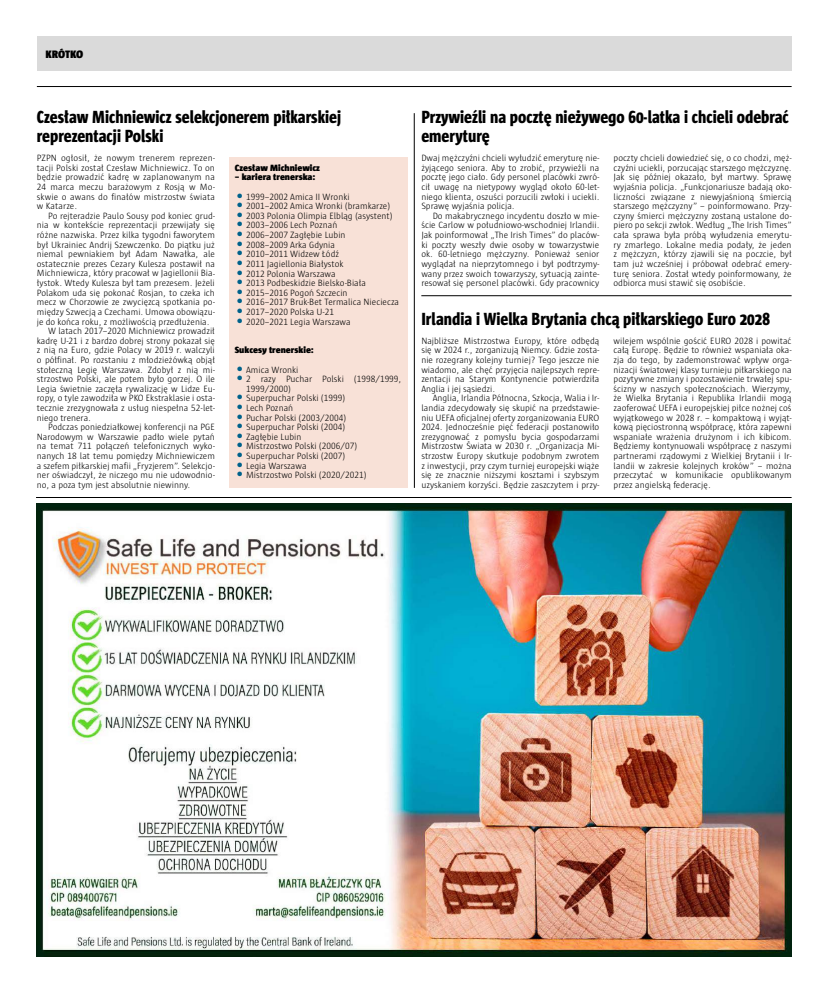
<style>
.page{position:relative;width:820px;height:993px;background:#fff}
.page>*{position:absolute;margin:0;border:0;box-sizing:border-box;transform-origin:0 0}
.t1{font:800 condensed 18px/19.2px "Sun";color:#000}
.t2{font:900 11px "Sun";letter-spacing:-.005em;color:#000}
.t3{font:300 9.3px/9.6px "Sun";color:#000;text-align:justify}
.t4{font:900 9.3px "Sun";color:#000}
.s1{font-size:20px;color:#00628b}
</style>
<div class="page">
<hr style="left:37px;top:86px;width:754px;height:1px;background:#000">
<div style="left:37px;top:37px;width:754px;height:34px;background:#dadada"></div>
<hr style="left:36px;top:497px;width:755px;height:1px;background:#000">
<img style="left:37px;top:503px;width:754px;height:452px">
<div style="left:229px;top:157px;width:178px;height:330px;background:#f8e1d7"></div>
<hr style="left:414px;top:113px;width:1px;height:374px;background:#000">
<hr style="left:421px;top:295px;width:370px;height:1px;background:#000">
<p class="t2" style="left:45px;top:48px;width:39px">KRÓTKO</p>
<h1 class="t1" style="left:37px;top:107px;width:305px">Czesław Michniewicz selekcjonerem piłkarskiej reprezentacji Polski</h1>
<p class="t3" style="left:37px;top:153px;width:179px">PZPN ogłosił, że nowym trenerem reprezen&shy;tacji Polski został Czesław Michniewicz. To on będzie prowadzić kadrę w zaplanowanym na 24 marca meczu barażowym z Rosją w Mo&shy;skwie o awans do finałów mistrzostw świata w Katarze.</p>
<p class="t3" style="left:48px;top:211px;width:168px">Po rejteradzie Paulo Sousy pod koniec grud-</p>
<p class="t3" style="left:37px;top:220px;width:179px">nia w kontekście reprezentacji przewijały się</p>
<p class="t3" style="left:37px;top:230px;width:179px">różne nazwiska. Przez kilka tygodni faworytem</p>
<p class="t3" style="left:37px;top:240px;width:179px">był Ukrainiec Andrij Szewczenko. Do piątku już</p>
<p class="t3" style="left:37px;top:249px;width:179px">niemal pewniakiem był Adam Nawałka, ale</p>
<p class="t3" style="left:37px;top:259px;width:179px">ostatecznie prezes Cezary Kulesza postawił na</p>
<p class="t3" style="left:37px;top:268px;width:179px">Michniewicza, który pracował w Jagiellonii Bia-</p>
<p class="t3" style="left:37px;top:278px;width:179px">łystok. Wtedy Kulesza był tam prezesem. Jeżeli</p>
<p class="t3" style="left:37px;top:288px;width:179px">Polakom uda się pokonać Rosjan, to czeka ich</p>
<p class="t3" style="left:37px;top:297px;width:179px">mecz w Chorzowie ze zwycięzcą spotkania po-</p>
<p class="t3" style="left:37px;top:307px;width:179px">między Szwecją a Czechami. Umowa obowiązu-</p>
<p class="t3" style="left:37px;top:316px;width:174px">je do końca roku, z możliwością przedłużenia.</p>
<p class="t3" style="left:48px;top:326px;width:168px">W latach 2017–2020 Michniewicz prowadził</p>
<p class="t3" style="left:37px;top:336px;width:179px">kadrę U-21 i z bardzo dobrej strony pokazał się</p>
<p class="t3" style="left:37px;top:345px;width:179px">z nią na Euro, gdzie Polacy w 2019 r. walczyli</p>
<p class="t3" style="left:37px;top:355px;width:179px">o półfinał. Po rozstaniu z młodzieżówką objął</p>
<p class="t3" style="left:37px;top:364px;width:179px">stołeczną Legię Warszawa. Zdobył z nią mi-</p>
<p class="t3" style="left:37px;top:374px;width:179px">strzostwo Polski, ale potem było gorzej. O ile</p>
<p class="t3" style="left:37px;top:384px;width:179px">Legia świetnie zaczęła rywalizację w Lidze Eu-</p>
<p class="t3" style="left:37px;top:393px;width:179px">ropy, o tyle zawodziła w PKO Ekstraklasie i osta-</p>
<p class="t3" style="left:37px;top:403px;width:179px">tecznie zrezygnowała z usług niespełna 52-let-</p>
<p class="t3" style="left:37px;top:412px;width:55px">niego trenera.</p>
<p class="t3" style="left:48px;top:422px;width:168px">Podczas poniedziałkowej konferencji na PGE</p>
<p class="t3" style="left:37px;top:432px;width:179px">Narodowym w Warszawie padło wiele pytań</p>
<p class="t3" style="left:37px;top:441px;width:179px">na temat 711 połączeń telefonicznych wyko-</p>
<p class="t3" style="left:37px;top:451px;width:179px">nanych 18 lat temu pomiędzy Michniewiczem</p>
<p class="t3" style="left:37px;top:460px;width:179px">a szefem piłkarskiej mafii „Fryzjerem”. Selekcjo-</p>
<p class="t3" style="left:37px;top:470px;width:179px">ner oświadczył, że niczego mu nie udowodnio-</p>
<p class="t3" style="left:37px;top:480px;width:155px">no, a poza tym jest absolutnie niewinny.</p>
<p class="t4" style="left:235px;top:162px;width:87px">Czesław Michniewicz</p>
<p class="t4" style="left:235px;top:172px;width:82px">– kariera trenerska:</p>
<p class="t3" style="left:235px;top:192px;width:116px"><span class="s1">•</span>1999–2002 Amica II Wronki</p>
<p class="t3" style="left:235px;top:201px;width:157px"><span class="s1">•</span>2001–2002 Amica Wronki (bramkarze)</p>
<p class="t3" style="left:235px;top:211px;width:159px"><span class="s1">•</span>2003 Polonia Olimpia Elbląg (asystent)</p>
<p class="t3" style="left:235px;top:220px;width:104px"><span class="s1">•</span>2003–2006 Lech Poznań</p>
<p class="t3" style="left:235px;top:230px;width:112px"><span class="s1">•</span>2006–2007 Zagłębie Lubin</p>
<p class="t3" style="left:235px;top:240px;width:102px"><span class="s1">•</span>2008–2009 Arka Gdynia</p>
<p class="t3" style="left:235px;top:249px;width:106px"><span class="s1">•</span>2010–2011 Widzew Łódź</p>
<p class="t3" style="left:235px;top:259px;width:110px"><span class="s1">•</span>2011 Jagiellonia Białystok</p>
<p class="t3" style="left:235px;top:268px;width:102px"><span class="s1">•</span>2012 Polonia Warszawa</p>
<p class="t3" style="left:235px;top:278px;width:133px"><span class="s1">•</span>2013 Podbeskidzie Bielsko-Biała</p>
<p class="t3" style="left:235px;top:288px;width:114px"><span class="s1">•</span>2015–2016 Pogoń Szczecin</p>
<p class="t3" style="left:235px;top:297px;width:166px"><span class="s1">•</span>2016–2017 Bruk-Bet Termalica Nieciecza</p>
<p class="t3" style="left:235px;top:307px;width:101px"><span class="s1">•</span>2017–2020 Polska U-21</p>
<p class="t3" style="left:235px;top:316px;width:117px"><span class="s1">•</span>2020–2021 Legia Warszawa</p>
<p class="t4" style="left:235px;top:345px;width:80px">Sukcesy trenerskie:</p>
<p class="t3" style="left:235px;top:364px;width:65px"><span class="s1">•</span> Amica Wronki</p>
<p class="t3" style="left:246px;top:374px;width:157px;text-indent:-11px"><span class="s1">•</span>2 razy Puchar Polski (1998/1999,<br>1999/2000)</p>
<p class="t3" style="left:235px;top:393px;width:112px"><span class="s1">•</span>Superpuchar Polski (1999)</p>
<p class="t3" style="left:235px;top:403px;width:60px"><span class="s1">•</span>Lech Poznań</p>
<p class="t3" style="left:235px;top:412px;width:113px"><span class="s1">•</span> Puchar Polski (2003/2004)</p>
<p class="t3" style="left:235px;top:422px;width:112px"><span class="s1">•</span>Superpuchar Polski (2004)</p>
<p class="t3" style="left:235px;top:432px;width:68px"><span class="s1">•</span>Zagłębie Lubin</p>
<p class="t3" style="left:235px;top:441px;width:124px"><span class="s1">•</span> Mistrzostwo Polski (2006/07)</p>
<p class="t3" style="left:235px;top:451px;width:112px"><span class="s1">•</span>Superpuchar Polski (2007)</p>
<p class="t3" style="left:235px;top:460px;width:73px"><span class="s1">•</span>Legia Warszawa</p>
<p class="t3" style="left:235px;top:470px;width:133px"><span class="s1">•</span> Mistrzostwo Polski (2020/2021)</p>
<h1 class="t1" style="left:421px;top:107px;width:369px">Przywieźli na pocztę nieżywego 60-latka i chcieli odebrać emeryturę</h1>
<p class="t3" style="left:421px;top:153px;width:179px">Dwaj mężczyźni chcieli wyłudzić emeryturę nie&shy;żyjącego seniora. Aby to zrobić, przywieźli na pocztę jego ciało. Gdy personel placówki zwró&shy;cił uwagę na nietypowy wygląd około 60-let&shy;niego klienta, oszuści porzucili zwłoki i uciekli.<br>Sprawę wyjaśnia policja.</p>
<p class="t3" style="left:421px;top:211px;width:179px;text-indent:11px">Do makabrycznego incydentu doszło w mie&shy;ście Carlow w południowo-wschodniej Irlandii.<br>Jak poinformował „The Irish Times” do placów&shy;ki poczty weszły dwie osoby w towarzystwie ok. 60-letniego mężczyzny. Ponieważ senior wyglądał na nieprzytomnego i był podtrzymy&shy;wany przez swoich towarzyszy, sytuacją zainte&shy;resował się personel placówki. Gdy pracownicy</p>
<p class="t3" style="left:613px;top:153px;width:179px">poczty chcieli dowiedzieć się, o co chodzi, męż&shy;czyźni uciekli, porzucając starszego mężczyznę.<br>Jak się później okazało, był martwy. Sprawę wyjaśnia policja. „Funkcjonariusze badają oko&shy;liczności związane z niewyjaśnioną śmiercią starszego mężczyzny” – poinformowano. Przy&shy;czyny śmierci mężczyzny zostaną ustalone do&shy;piero po sekcji zwłok. Według „The Irish Times” cała sprawa była próbą wyłudzenia emerytu&shy;ry zmarłego. Lokalne media podały, że jeden z mężczyzn, którzy zjawili się na poczcie, był tam już wcześniej i próbował odebrać emery&shy;turę seniora. Został wtedy poinformowany, że odbiorca musi stawić się osobiście.</p>
<h1 class="t1" style="left:421px;top:309px;width:350px">Irlandia i Wielka Brytania chcą piłkarskiego Euro 2028</h1>
<p class="t3" style="left:421px;top:336px;width:179px">Najbliższe Mistrzostwa Europy, które odbędą się w 2024 r., zorganizują Niemcy. Gdzie zosta&shy;nie rozegrany kolejny turniej? Tego jeszcze nie wiadomo, ale chęć przyjęcia najlepszych repre&shy;zentacji na Starym Kontynencie potwierdziła Anglia i jej sąsiedzi.</p>
<p class="t3" style="left:421px;top:393px;width:179px;text-indent:11px">Anglia, Irlandia Północna, Szkocja, Walia i Ir&shy;landia zdecydowały się skupić na przedstawie&shy;niu UEFA oficjalnej oferty zorganizowania EURO 2024. Jednocześnie pięć federacji postanowiło zrezygnować z pomysłu bycia gospodarzami Mistrzostw Świata w 2030 r. „Organizacja Mi&shy;strzostw Europy skutkuje podobnym zwrotem z inwestycji, przy czym turniej europejski wiąże się ze znacznie niższymi kosztami i szybszym uzyskaniem korzyści. Będzie zaszczytem i przy-</p>
<p class="t3" style="left:613px;top:336px;width:179px">wilejem wspólnie gościć EURO 2028 i powitać całą Europę. Będzie to również wspaniała oka&shy;zja do tego, by zademonstrować wpływ orga&shy;nizacji światowej klasy turnieju piłkarskiego na pozytywne zmiany i pozostawienie trwałej spu&shy;ścizny w naszych społecznościach. Wierzymy, że Wielka Brytania i Republika Irlandii mogą zaoferować UEFA i europejskiej piłce nożnej coś wyjątkowego w 2028 r. – kompaktową i wyjąt&shy;kową pięciostronną współpracę, która zapewni wspaniałe wrażenia drużynom i ich kibicom.<br>Będziemy kontynuowali współpracę z naszymi partnerami rządowymi z Wielkiej Brytanii i Ir&shy;landii w zakresie kolejnych kroków” – można przeczytać w komunikacie opublikowanym przez angielską federację.</p>
</div>
